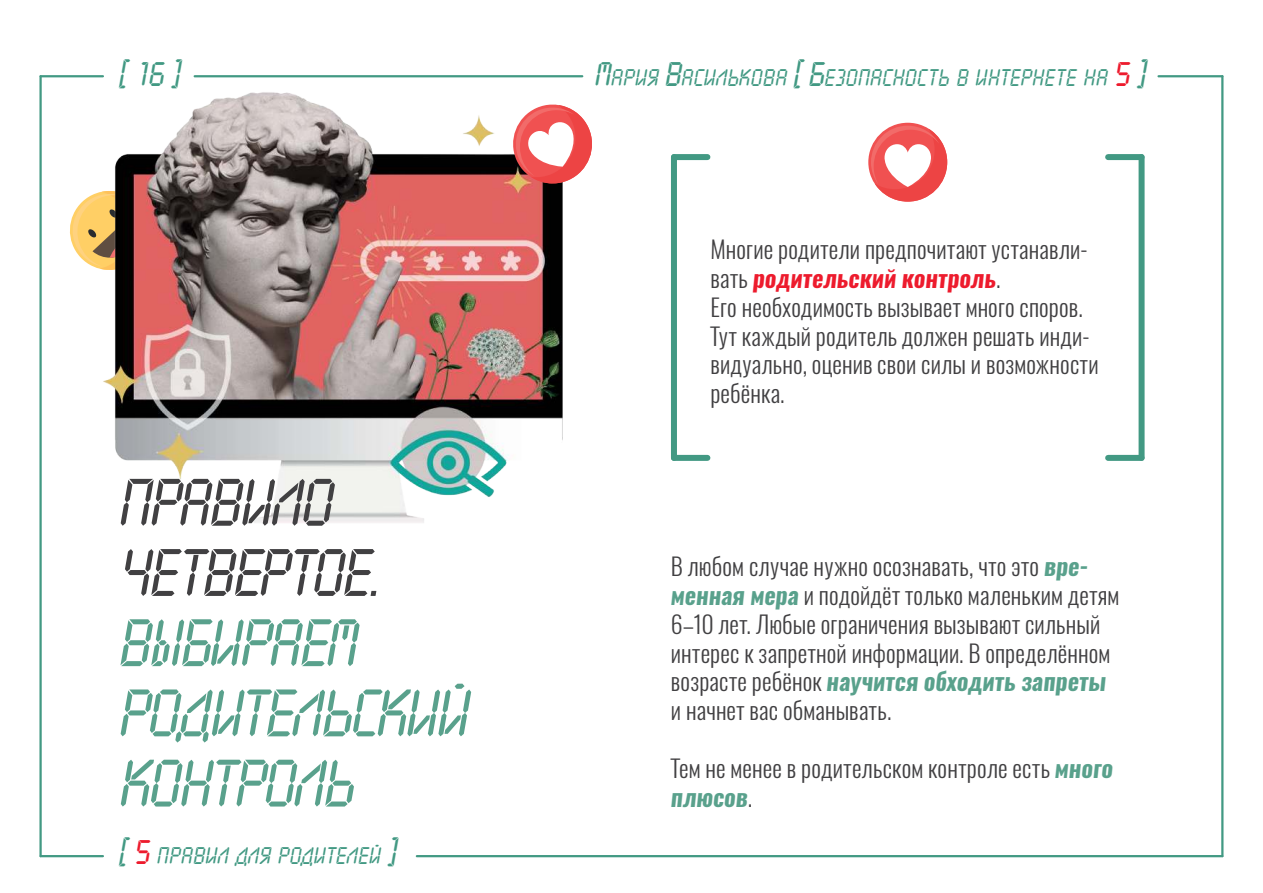
<style>
.page{position:relative;width:1263px;height:893px;background:#fff}
.page>*{position:absolute;margin:0;border:0;box-sizing:border-box;transform-origin:0 0}
.t1{font:58.5px/70.2px "Crystal";letter-spacing:-.015em;color:#59a18c}
.t2{font:58.5px/70.2px "Crystal";letter-spacing:.005em;color:#414042}
.t3{font:30px "Crystal";color:#429983}
.t4{font:300 24px/28.8px "Oswald";letter-spacing:.01em;color:#414042}
.s1{color:#ed1b2d}
.s2{font-weight:700;font-style:italic;color:#ed1b2d}
.s3{font-weight:700;font-style:italic;color:#59a18c}
</style>
<div class="page">
<hr style="left:39px;top:76px;width:3px;height:780px;background:#429983">
<hr style="left:1221px;top:76px;width:2px;height:780px;background:#429983">
<hr style="left:41px;top:75px;width:62px;height:2px;background:#429983">
<hr style="left:41px;top:855px;width:62px;height:2px;background:#429983">
<hr style="left:417px;top:855px;width:805px;height:2px;background:#429983">
<hr style="left:1158px;top:75px;width:64px;height:2px;background:#429983">
<svg style="left:70px;top:205px;width:9px;height:51px"></svg>
<img style="left:79px;top:75px;width:505px;height:448px">
<div style="left:671px;top:157px;width:6px;height:301px;background:#429983"></div>
<div style="left:674px;top:154px;width:33px;height:6px;background:#429983"></div>
<div style="left:1108px;top:154px;width:33px;height:6px;background:#429983"></div>
<div style="left:674px;top:455px;width:33px;height:6px;background:#429983"></div>
<div style="left:1108px;top:455px;width:33px;height:6px;background:#429983"></div>
<div style="left:1138px;top:157px;width:6px;height:301px;background:#429983"></div>
<svg style="left:871px;top:126px;width:76px;height:76px"></svg>
<svg style="left:508px;top:99px;width:84px;height:90px"></svg>
<p class="t3" style="left:118px;top:59px;width:62px">[ 16 ]</p>
<p class="t3" style="left:594px;top:59px;width:552px">Мария Василькова [ Безопасность в интернете на <span class="s1">5</span> ]</p>
<h1 class="t2" style="left:118px;top:467px;width:261px">ПРАВИЛО<br>ЧЕТВЕРТОЕ.</h1>
<h1 class="t1" style="left:118px;top:608px;width:349px">ВЫБИРАЕМ<br>РОДИТЕЛЬСКИЙ<br>КОНТРОЛЬ</h1>
<p class="t3" style="left:118px;top:837px;width:278px">[ <span class="s1">5</span> правил для родителей ]</p>
<p class="t4" style="left:710px;top:235px;width:390px">Многие родители предпочитают устанавли&shy;вать <span class="s2">родительский контроль</span>.<br>Его необходимость вызывает много споров.<br>Тут каждый родитель должен решать инди&shy;видуально, оценив свои силы и возможности ребёнка.</p>
<p class="t4" style="left:671px;top:552px;width:450px">В любом случае нужно осознавать, что это <span class="s3">вре&shy;менная мера</span> и подойдёт только маленьким детям 6–10 лет. Любые ограничения вызывают сильный интерес к запретной информации. В определённом возрасте ребёнок <span class="s3">научится обходить запреты </span>и начнет вас обманывать.</p>
<p class="t4" style="left:671px;top:754px;width:443px">Тем не менее в родительском контроле есть <span class="s3">много плюсов</span>.</p>
</div>
